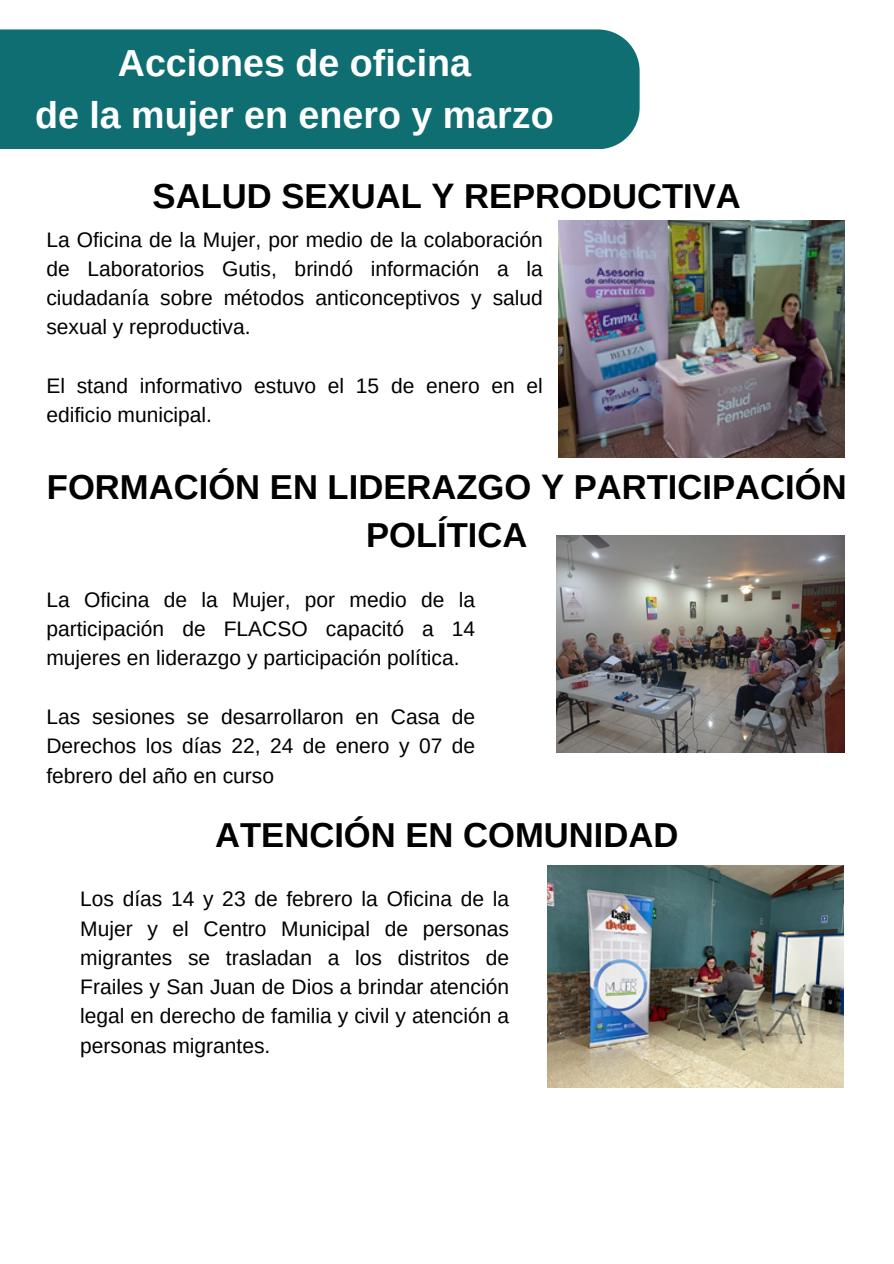
<style>
.page{position:relative;width:894px;height:1264px;background:#fff}
.page>*{position:absolute;margin:0;border:0;box-sizing:border-box;transform-origin:0 0}
.t1{font:700 37.65px/51.9px "Arimo";color:#fff;text-align:center}
.t2{font:700 34.65px/48.3px "Arimo";color:#000;text-align:center}
.t3{font:21px/29.2px "Arimo";color:#000;text-align:justify}
</style>
<div class="page">
<div style="left:0;top:29px;width:639px;height:120px;background:#0f6e72"></div>
<img style="left:558px;top:220px;width:286px;height:237px">
<img style="left:556px;top:535px;width:288px;height:217px">
<img style="left:547px;top:866px;width:296px;height:221px">
<p class="t1" style="left:35px;top:37px;width:520px">Acciones de oficina<br>de la mujer en enero y marzo</p>
<p class="t2" style="left:153px;top:171px;width:589px">SALUD SEXUAL Y REPRODUCTIVA</p>
<h1 class="t3" style="left:46px;top:225px;width:498px">La Oficina de la Mujer, por medio de la colaboración de Laboratorios Gutis, brindó información a la ciudadanía sobre métodos anticonceptivos y salud sexual y reproductiva.</h1>
<p class="t3" style="left:46px;top:371px;width:498px">El stand informativo estuvo el 15 de enero en el edificio municipal.</p>
<p class="t2" style="left:47px;top:463px;width:801px">FORMACIÓN EN LIDERAZGO Y PARTICIPACIÓN<br>POLÍTICA</p>
<p class="t3" style="left:46px;top:585px;width:430px">La Oficina de la Mujer, por medio de la participación de FLACSO capacitó a 14 mujeres en liderazgo y participación política.</p>
<h1 class="t3" style="left:46px;top:702px;width:430px">Las sesiones se desarrollaron en Casa de Derechos los días 22, 24 de enero y 07 de febrero del año en curso</h1>
<p class="t2" style="left:215px;top:810px;width:464px">ATENCIÓN EN COMUNIDAD</p>
<p class="t3" style="left:80px;top:884px;width:430px">Los días 14 y 23 de febrero la Oficina de la Mujer y el Centro Municipal de personas migrantes se trasladan a los distritos de Frailes y San Juan de Dios a brindar atención legal en derecho de familia y civil y atención a personas migrantes.</p>
</div>
